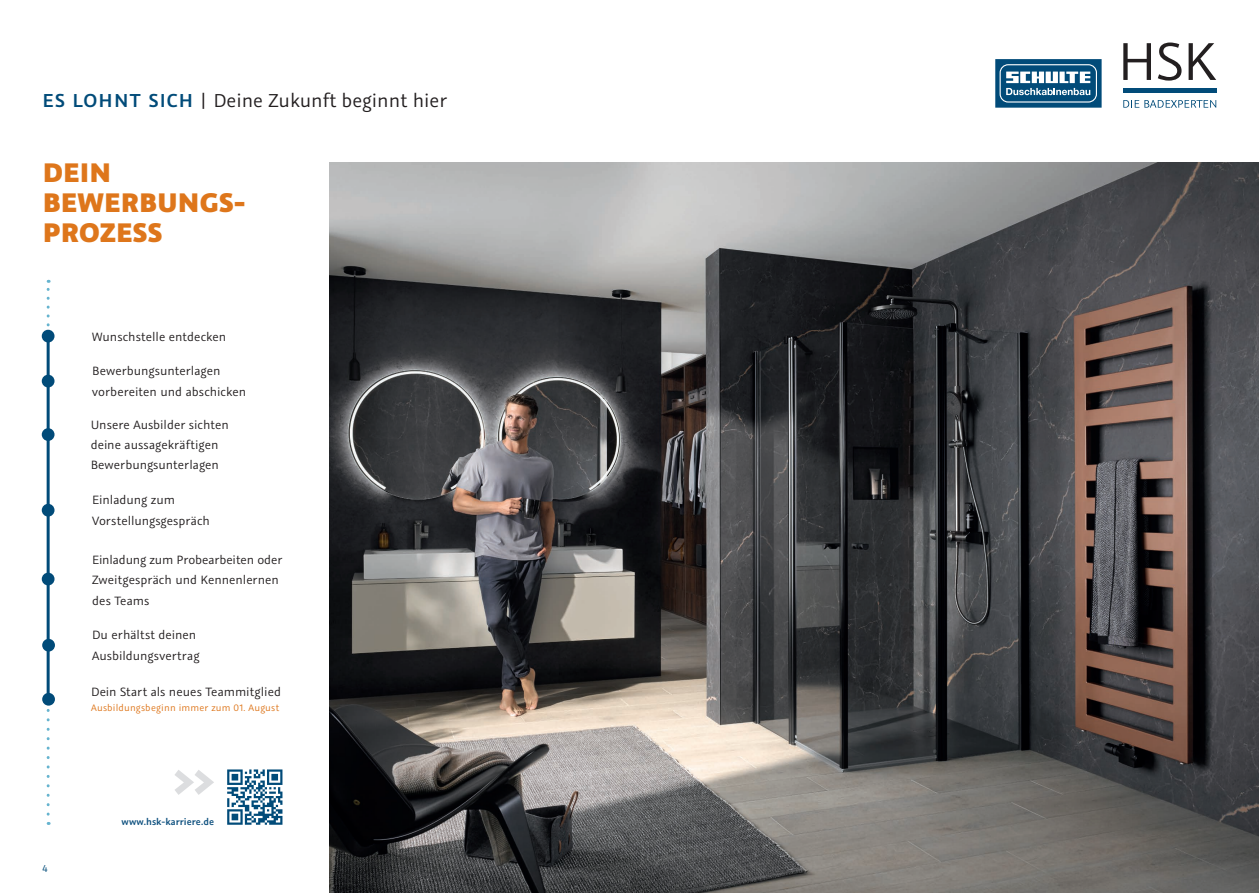
<style>
.page{position:relative;width:1259px;height:893px;background:#fff}
.page>*{position:absolute;margin:0;border:0;box-sizing:border-box;transform-origin:0 0}
.t1{font:800 30px/30px "Graublau Sans";letter-spacing:.01em;color:#de761b}
.t2{font:21px "Graublau Sans";color:#231f20}
.t3{font:13.5px/20.2px "Graublau Sans";color:#231f20}
.t4{font:11.25px "Graublau Sans";color:#014b79}
.t5{font:10.5px "Graublau Sans";letter-spacing:.02em;color:#de761b}
.t6{font:600 10.5px "Graublau Sans";color:#105280}
.s1{font-weight:600;color:#014b79}
</style>
<div class="page">
<svg style="left:995px;top:59px;width:106px;height:49px;background:#40779a"></svg>
<svg style="left:1123px;top:43px;width:28px;height:37px"></svg>
<svg style="left:1157px;top:43px;width:24px;height:38px"></svg>
<svg style="left:1188px;top:43px;width:28px;height:37px"></svg>
<hr style="left:1123px;top:88px;width:93px;height:4px;background:#014b79">
<svg style="left:1123px;top:100px;width:93px;height:8px"></svg>
<svg style="left:47px;top:709px;width:3px;height:105px"></svg>
<svg style="left:47px;top:280px;width:3px;height:45px"></svg>
<img style="left:330px;top:163px;width:929px;height:730px">
<hr style="left:47px;top:337px;width:3px;height:362px;background:#014b79">
<div style="left:42px;top:375px;width:13px;height:12px;background:#014b79;border-radius:50%"></div>
<div style="left:42px;top:428px;width:13px;height:13px;background:#014b79;border-radius:50%"></div>
<div style="left:42px;top:504px;width:13px;height:13px;background:#014b79;border-radius:50%"></div>
<div style="left:42px;top:573px;width:13px;height:12px;background:#014b79;border-radius:50%"></div>
<div style="left:42px;top:639px;width:13px;height:13px;background:#014b79;border-radius:50%"></div>
<div style="left:42px;top:330px;width:13px;height:12px;background:#014b79;border-radius:50%"></div>
<div style="left:42px;top:693px;width:13px;height:13px;background:#014b79;border-radius:50%"></div>
<svg style="left:227px;top:769px;width:55px;height:56px"></svg>
<svg style="left:175px;top:770px;width:39px;height:25px"></svg>
<h2 class="t2" style="left:43px;top:88px;width:406px"><span class="s1">ES LOHNT SICH</span> | Deine Zukunft beginnt hier</h2>
<h1 class="t1" style="left:43px;top:157px;width:204px">DEIN<br>BEWERBUNGS-<br>PROZESS</h1>
<p class="t3" style="left:92px;top:327px;width:136px">Wunschstelle entdecken</p>
<p class="t3" style="left:92px;top:361px;width:155px">Bewerbungsunterlagen vorbereiten und abschicken</p>
<p class="t3" style="left:91px;top:414px;width:140px">Unsere Ausbilder sichten deine aussagekräftigen<br>Bewerbungsunterlagen</p>
<p class="t3" style="left:92px;top:490px;width:119px">Einladung zum<br>Vorstellungsgespräch</p>
<p class="t3" style="left:92px;top:550px;width:192px">Einladung zum Probearbeiten oder<br>Zweitgespräch und Kennenlernen des Teams</p>
<p class="t3" style="left:92px;top:625px;width:109px">Du erhältst deinen<br>Ausbildungsvertrag</p>
<p class="t3" style="left:91px;top:681px;width:191px">Dein Start als neues Teammitglied</p>
<p class="t5" style="left:91px;top:701px;width:190px">Ausbildungsbeginn immer zum 01. August</p>
<p class="t4" style="left:43px;top:861px;width:7px">4</p>
<p class="t6" style="left:122px;top:815px;width:94px">www.hsk-karriere.de</p>
</div>
